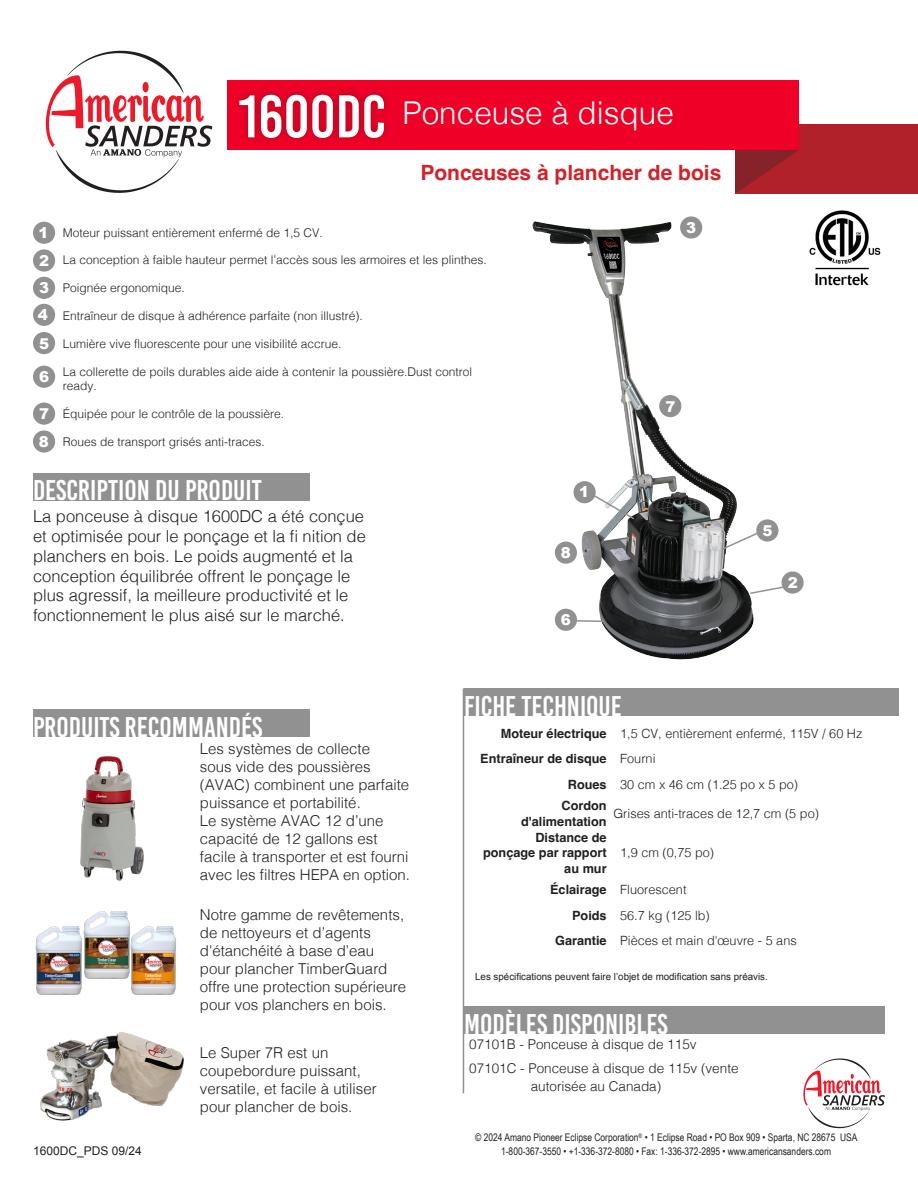
<style>
.page{position:relative;width:918px;height:1188px;background:#fff}
.page>*{position:absolute;margin:0;border:0;box-sizing:border-box;transform-origin:0 0}
.Product_Name_Header{font:60px "Bebas Kai";color:#fff}
.Product_Description_Header{font:300 31.5px "Helvetica";color:#fff}
.categories{font:28.5px "Bebas Kai";color:#fff}
.Header_Subtext{font:700 21px "Helvetica";color:#d1232a}
.Product_Description{font:300 16.5px/19.8px "Helvetica";color:#231f20}
.Related_Products{font:300 15px/18px "Helvetica";color:#231f20}
.t1{font:900 15px "Arial";color:#fff}
.t2{font:300 13.5px/18px "Helvetica";color:#231f20}
.Tech_Data_Specs{font:300 12.75px "Helvetica";color:#231f20}
.Tech_Data_Category{font:700 12.75px/15.3px "Helvetica";color:#231f20;text-align:right}
.Number_Descriptions{font:300 12px/14.4px "Helvetica";color:#231f20}
.t3{font:12px "Arial";color:#231f20}
.t4{font:10.5px "Arial Narrow";color:#231f20}
.t5{font:9.75px "Arial";color:#231f20}
</style>
<div class="page">
<div style="left:735px;top:125px;width:183px;height:69px;background:#b12129"></div>
<div style="left:227px;top:81px;width:572px;height:69px;background:#ef0027"></div>
<svg style="left:803px;top:1059px;width:82px;height:69px"></svg>
<img style="left:809px;top:210px;width:72px;height:76px">
<img style="left:532px;top:150px;width:267px;height:510px">
<div style="left:232px;top:87px;width:159px;height:58px;background:#231f20;opacity:.35"></div>
<div style="left:33px;top:332px;width:22px;height:22px;background:#929192;border-radius:50%"></div>
<div style="left:756px;top:519px;width:22px;height:23px;background:#929192;border-radius:50%"></div>
<div style="left:33px;top:366px;width:22px;height:22px;background:#929192;border-radius:50%"></div>
<div style="left:555px;top:609px;width:22px;height:22px;background:#929192;border-radius:50%"></div>
<div style="left:33px;top:403px;width:22px;height:22px;background:#929192;border-radius:50%"></div>
<div style="left:659px;top:395px;width:22px;height:22px;background:#929192;border-radius:50%"></div>
<div style="left:33px;top:430px;width:22px;height:23px;background:#929192;border-radius:50%"></div>
<div style="left:555px;top:542px;width:22px;height:22px;background:#929192;border-radius:50%"></div>
<img style="left:80px;top:756px;width:64px;height:125px">
<img style="left:84px;top:911px;width:46px;height:68px">
<img style="left:130px;top:926px;width:46px;height:69px">
<img style="left:36px;top:926px;width:46px;height:69px">
<img style="left:40px;top:1032px;width:144px;height:89px">
<hr style="left:463px;top:688px;width:1px;height:405px;background:#929192">
<div style="left:464px;top:1006px;width:421px;height:28px;background:#929192"></div>
<div style="left:33px;top:473px;width:276px;height:27px;background:#929192"></div>
<div style="left:464px;top:688px;width:435px;height:27px;background:#929192"></div>
<div style="left:33px;top:710px;width:276px;height:27px;background:#929192"></div>
<svg style="left:45px;top:51px;width:167px;height:142px"></svg>
<svg style="left:589px;top:492px;width:47px;height:29px"></svg>
<svg style="left:720px;top:528px;width:46px;height:23px"></svg>
<svg style="left:576px;top:619px;width:29px;height:4px"></svg>
<svg style="left:749px;top:585px;width:38px;height:10px"></svg>
<div style="left:33px;top:222px;width:22px;height:22px;background:#929192;border-radius:50%"></div>
<div style="left:574px;top:481px;width:22px;height:22px;background:#929192;border-radius:50%"></div>
<div style="left:33px;top:249px;width:22px;height:23px;background:#929192;border-radius:50%"></div>
<div style="left:782px;top:571px;width:22px;height:23px;background:#929192;border-radius:50%"></div>
<div style="left:33px;top:277px;width:22px;height:22px;background:#929192;border-radius:50%"></div>
<div style="left:680px;top:216px;width:22px;height:23px;background:#929192;border-radius:50%"></div>
<div style="left:33px;top:304px;width:22px;height:22px;background:#929192;border-radius:50%"></div>
<p class="Product_Name_Header" style="left:238px;top:84px;width:149px">1600DC</p>
<p class="Product_Description_Header" style="left:403px;top:86px;width:273px">Ponceuse à disque</p>
<p class="Header_Subtext" style="left:420px;top:159px;width:303px">Ponceuses à plancher de bois</p>
<p class="t1" style="left:38px;top:222px;width:12px">1</p>
<p class="t1" style="left:39px;top:249px;width:12px">2</p>
<p class="t1" style="left:39px;top:277px;width:12px">3</p>
<p class="t1" style="left:38px;top:304px;width:12px">4</p>
<p class="t1" style="left:39px;top:332px;width:12px">5</p>
<p class="t1" style="left:39px;top:366px;width:12px">6</p>
<p class="t1" style="left:39px;top:403px;width:12px">7</p>
<p class="t1" style="left:39px;top:430px;width:12px">8</p>
<p class="Number_Descriptions" style="left:63px;top:224px;width:262px">Moteur puissant entièrement enfermé de 1,5 CV.</p>
<p class="Number_Descriptions" style="left:63px;top:252px;width:426px">La conception à faible hauteur permet l’accès sous les armoires et les plinthes.</p>
<p class="Number_Descriptions" style="left:63px;top:280px;width:124px">Poignée ergonomique.</p>
<p class="Number_Descriptions" style="left:63px;top:308px;width:302px">Entraîneur de disque à adhérence parfaite (non illustré).</p>
<p class="Number_Descriptions" style="left:63px;top:336px;width:280px">Lumière vive fluorescente pour une visibilité accrue.</p>
<p class="Number_Descriptions" style="left:63px;top:364px;width:411px">La collerette de poils durables aide aide à contenir la poussière.Dust control ready.</p>
<p class="Number_Descriptions" style="left:63px;top:406px;width:223px">Équipée pour le contrôle de la poussière.</p>
<p class="Number_Descriptions" style="left:63px;top:434px;width:204px">Roues de transport grisés anti-traces.</p>
<p class="t1" style="left:686px;top:217px;width:12px">3</p>
<p class="t1" style="left:666px;top:396px;width:12px">7</p>
<p class="categories" style="left:33px;top:475px;width:230px">DESCRIPTION DU PRODUIT</p>
<p class="Product_Description" style="left:33px;top:505px;width:334px">La ponceuse à disque 1600DC a été conçue et optimisée pour le ponçage et la fi nition de planchers en bois. Le poids augmenté et la conception équilibrée offrent le ponçage le plus agressif, la meilleure productivité et le fonctionnement le plus aisé sur le marché.</p>
<p class="categories" style="left:33px;top:712px;width:231px">PRODUITS RECOMMANDÉS</p>
<p class="Related_Products" style="left:200px;top:739px;width:212px">Les systèmes de collecte<br>sous vide des poussières (AVAC) combinent une parfaite puissance et portabilité.<br>Le système AVAC 12 d’une capacité de 12 gallons est facile à transporter et est fourni avec les filtres HEPA en option.</p>
<p class="Related_Products" style="left:200px;top:904px;width:208px">Notre gamme de revêtements, de nettoyeurs et d’agents d'étanchéité à base d’eau pour plancher TimberGuard offre une protection supérieure pour vos planchers en bois.</p>
<p class="Related_Products" style="left:200px;top:1043px;width:178px">Le Super 7R est un coupebordure puissant, versatile, et facile à utiliser pour plancher de bois.</p>
<p class="t1" style="left:579px;top:481px;width:12px">1</p>
<p class="t1" style="left:561px;top:542px;width:12px">8</p>
<p class="t1" style="left:561px;top:609px;width:12px">6</p>
<p class="categories" style="left:464px;top:691px;width:159px">FICHE TECHNIQUE</p>
<p class="t1" style="left:762px;top:520px;width:12px">5</p>
<p class="t1" style="left:788px;top:571px;width:12px">2</p>
<p class="Tech_Data_Category" style="left:501px;top:727px;width:107px">Moteur électrique</p>
<p class="Tech_Data_Specs" style="left:620px;top:722px;width:244px">1,5 CV, entièrement enfermé, 115V / 60 Hz</p>
<p class="Tech_Data_Category" style="left:480px;top:753px;width:128px">Entraîneur de disque</p>
<p class="Tech_Data_Specs" style="left:620px;top:748px;width:37px">Fourni</p>
<p class="Tech_Data_Category" style="left:568px;top:778px;width:40px">Roues</p>
<p class="Tech_Data_Specs" style="left:620px;top:774px;width:180px">30 cm x 46 cm (1.25 po x 5 po)</p>
<p class="Tech_Data_Category" style="left:521px;top:800px;width:87px">Cordon d'alimentation</p>
<p class="Tech_Data_Specs" style="left:613px;top:803px;width:207px">Grises anti-traces de 12,7 cm (5 po)</p>
<p class="Tech_Data_Category" style="left:483px;top:831px;width:125px">Distance de ponçage par rapport au mur</p>
<p class="Tech_Data_Specs" style="left:620px;top:842px;width:95px">1,9 cm (0,75 po)</p>
<p class="Tech_Data_Category" style="left:550px;top:883px;width:58px">Éclairage</p>
<p class="Tech_Data_Specs" style="left:620px;top:879px;width:68px">Fluorescent</p>
<p class="Tech_Data_Category" style="left:572px;top:909px;width:36px">Poids</p>
<p class="Tech_Data_Specs" style="left:620px;top:904px;width:91px">56.7 kg (125 lb)</p>
<p class="Tech_Data_Category" style="left:555px;top:935px;width:53px">Garantie</p>
<p class="Tech_Data_Specs" style="left:620px;top:930px;width:178px">Pièces et main d'œuvre - 5 ans</p>
<p class="t5" style="left:475px;top:970px;width:294px">Les spécifications peuvent faire l’objet de modification sans préavis.</p>
<p class="categories" style="left:464px;top:1008px;width:205px">MODÈLES DISPONIBLES</p>
<p class="t2" style="left:469px;top:1034px;width:229px">07101B - Ponceuse à disque de 115v</p>
<p class="t2" style="left:531px;top:1058px;width:209px;text-indent:-62px">07101C - Ponceuse à disque de 115v (vente autorisée au Canada)</p>
<p class="t4" style="left:475px;top:1130px;width:384px">© 2024 Amano Pioneer Eclipse Corporation<sup>®</sup> • 1 Eclipse Road • PO Box 909 • Sparta, NC 28675 USA</p>
<p class="t3" style="left:33px;top:1143px;width:110px">1600DC_PDS 09/24</p>
<p class="t4" style="left:501px;top:1143px;width:331px">1-800-367-3550 • +1-336-372-8080 • Fax: 1-336-372-2895 • www.americansanders.com</p>
</div>
